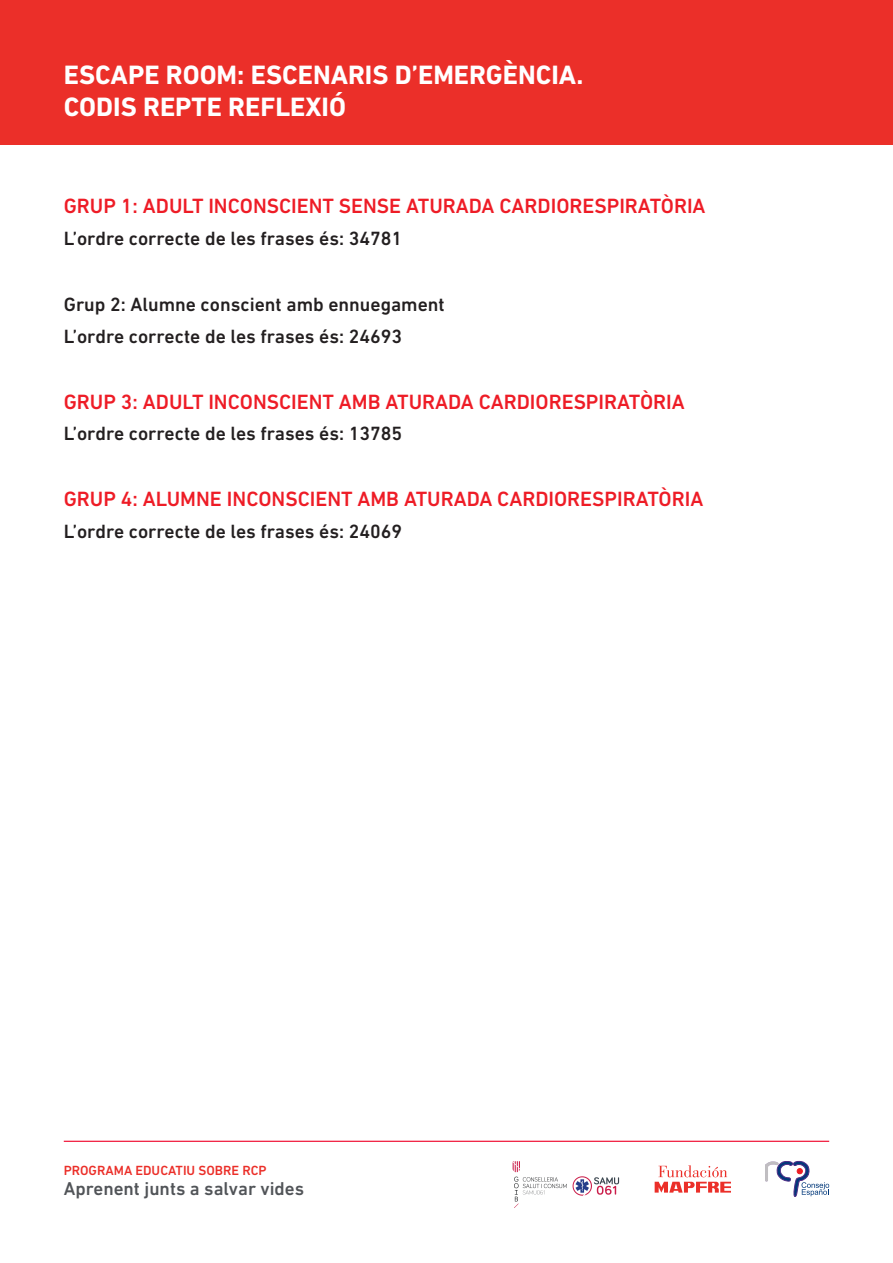
<style>
.page{position:relative;width:893px;height:1263px;background:#fff}
.page>*{position:absolute;margin:0;border:0;box-sizing:border-box;transform-origin:0 0}
.t1{font:700 27px/32.4px "DIN Next LT Pro";color:#fff}
.sub{font:500 21px "DIN Next LT Pro";color:#ee1c26}
.sub-2{font:500 19.5px "DIN Next LT Pro";color:#231f20}
.t2{font:500 18.9px "DIN Next LT Pro";color:#515458}
.t3{font:500 13.5px "DIN Next LT Pro";color:#eb2f29}
</style>
<div class="page">
<div style="left:0;top:0;width:893px;height:145px;background:#eb2f29"></div>
<svg style="left:655px;top:1165px;width:76px;height:27px"></svg>
<svg style="left:765px;top:1161px;width:64px;height:36px"></svg>
<hr style="left:64px;top:1141px;width:765px;height:1px;background:#ef0027">
<img style="left:512px;top:1161px;width:108px;height:47px">
<p class="t1" style="left:64px;top:59px;width:521px">ESCAPE ROOM: ESCENARIS D’EMERGÈNCIA.<br>CODIS REPTE REFLEXIÓ</p>
<p class="sub" style="left:64px;top:194px;width:643px">GRUP 1: ADULT INCONSCIENT SENSE ATURADA CARDIORESPIRATÒRIA</p>
<p class="sub-2" style="left:64px;top:227px;width:340px">L’ordre correcte de les frases és: 34781</p>
<p class="sub-2" style="left:64px;top:293px;width:383px">Grup 2: Alumne conscient amb ennuegament</p>
<p class="sub-2" style="left:64px;top:325px;width:340px">L’ordre correcte de les frases és: 24693</p>
<p class="sub" style="left:64px;top:389px;width:622px">GRUP 3: ADULT INCONSCIENT AMB ATURADA CARDIORESPIRATÒRIA</p>
<p class="sub-2" style="left:64px;top:422px;width:340px">L’ordre correcte de les frases és: 13785</p>
<p class="sub" style="left:64px;top:487px;width:641px">GRUP 4: ALUMNE INCONSCIENT AMB ATURADA CARDIORESPIRATÒRIA</p>
<p class="sub-2" style="left:64px;top:520px;width:340px">L’ordre correcte de les frases és: 24069</p>
<p class="t3" style="left:64px;top:1162px;width:204px">PROGRAMA EDUCATIU SOBRE RCP</p>
<p class="t2" style="left:64px;top:1178px;width:242px">Aprenent junts a salvar vides</p>
</div>
